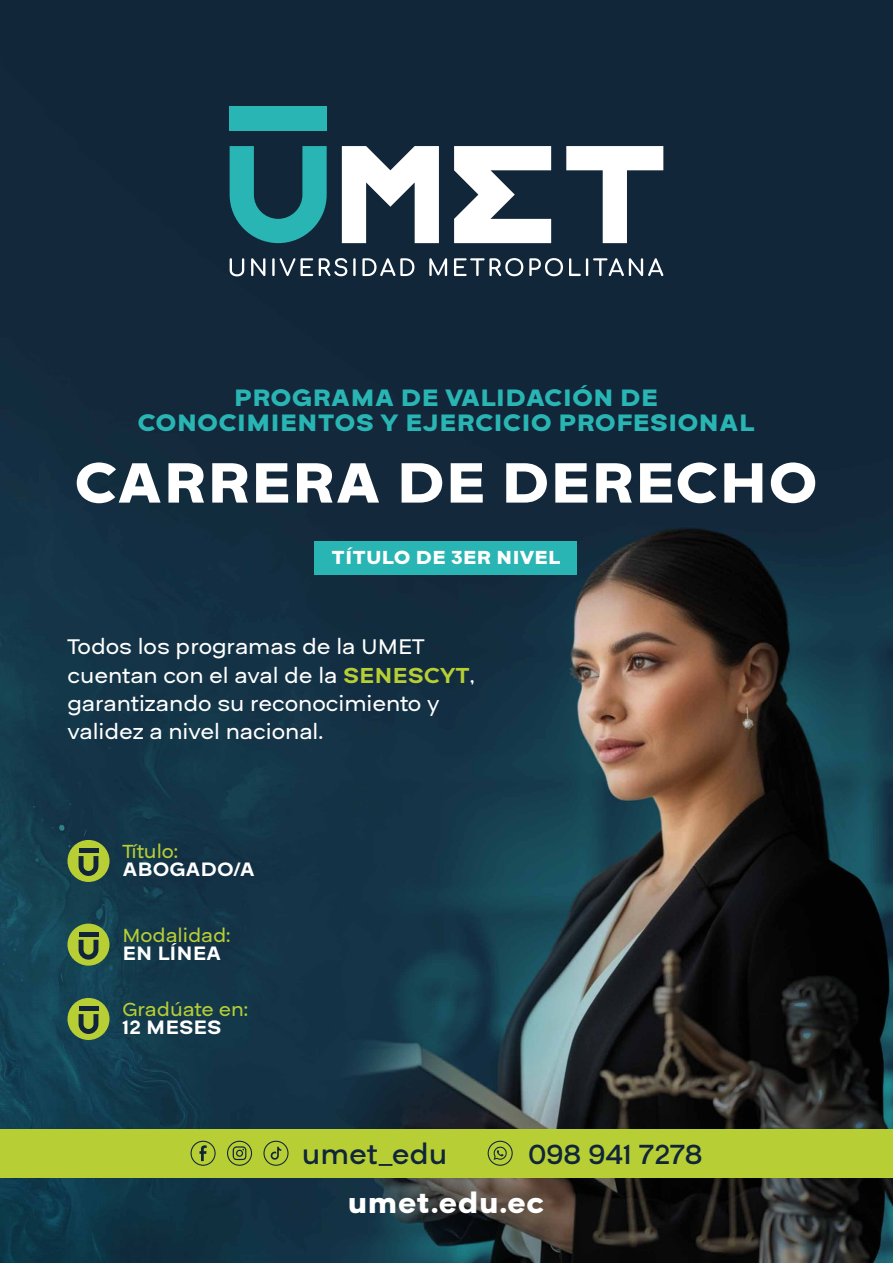
<style>
.page{position:relative;width:893px;height:1263px;background:#fff}
.page>*{position:absolute;margin:0;border:0;box-sizing:border-box;transform-origin:0 0}
.t1{font:900 60.6px "Nugros";color:#fff}
.t2{font:500 30px "Nugros";color:#10253a}
.t3{font:900 30px "Nugros";color:#fff}
.t4{font:900 25.8px/25.2px "Nugros";color:#29b5b3;text-align:center}
.t5{font:23.55px/28.2px "Nugros";color:#fff}
.t6{font:21px "Nugros";color:#b8ce35}
.t7{font:700 21px "Nugros";color:#fff}
.t8{font:900 20.4px "Nugros";color:#fff}
.s1{font-weight:700;color:#b8ce35}
</style>
<div class="page">
<img style="left:0;top:0;width:893px;height:1263px">
<svg style="left:230px;top:258px;width:14px;height:18px"></svg>
<svg style="left:251px;top:258px;width:14px;height:18px"></svg>
<svg style="left:272px;top:258px;width:41px;height:18px"></svg>
<svg style="left:319px;top:258px;width:28px;height:18px"></svg>
<svg style="left:353px;top:258px;width:3px;height:18px"></svg>
<svg style="left:362px;top:258px;width:52px;height:18px"></svg>
<svg style="left:429px;top:258px;width:18px;height:18px"></svg>
<svg style="left:454px;top:258px;width:69px;height:18px"></svg>
<svg style="left:529px;top:258px;width:34px;height:18px"></svg>
<svg style="left:569px;top:258px;width:94px;height:18px"></svg>
<div style="left:230px;top:107px;width:97px;height:24px;background:#29b5b3"></div>
<svg style="left:230px;top:146px;width:97px;height:97px;background:#1e737b"></svg>
<svg style="left:342px;top:146px;width:97px;height:97px"></svg>
<svg style="left:454px;top:146px;width:97px;height:97px"></svg>
<svg style="left:566px;top:146px;width:97px;height:97px"></svg>
<div style="left:67px;top:840px;width:43px;height:42px;background:#b8ce35;border-radius:50%"></div>
<div style="left:79px;top:848px;width:19px;height:5px;background:#10253a"></div>
<svg style="left:79px;top:856px;width:19px;height:20px"></svg>
<div style="left:67px;top:923px;width:43px;height:43px;background:#b8ce35;border-radius:50%"></div>
<div style="left:79px;top:932px;width:19px;height:5px;background:#10253a"></div>
<svg style="left:79px;top:940px;width:19px;height:20px"></svg>
<div style="left:314px;top:541px;width:263px;height:34px;background:#29b5b3"></div>
<div style="left:0;top:1129px;width:893px;height:48px;background:#b8ce35"></div>
<svg style="left:488px;top:1141px;width:25px;height:25px"></svg>
<svg style="left:227px;top:1141px;width:25px;height:25px"></svg>
<svg style="left:263px;top:1141px;width:26px;height:25px"></svg>
<svg style="left:191px;top:1141px;width:25px;height:25px"></svg>
<div style="left:67px;top:998px;width:43px;height:42px;background:#b8ce35;border-radius:50%"></div>
<div style="left:79px;top:1006px;width:19px;height:5px;background:#10253a"></div>
<svg style="left:79px;top:1014px;width:19px;height:20px"></svg>
<svg style="left:578px;top:1262px;width:315px;height:1px"></svg>
<p class="t4" style="left:138px;top:386px;width:618px">PROGRAMA DE VALIDACIÓN DE<br>CONOCIMIENTOS Y EJERCICIO PROFESIONAL</p>
<h1 class="t1" style="left:74px;top:448px;width:745px">CARRERA DE DERECHO</h1>
<p class="t8" style="left:332px;top:546px;width:230px">TÍTULO DE 3ER NIVEL</p>
<p class="t5" style="left:67px;top:633px;width:409px">Todos los programas de la UMET cuentan con el aval de la <span class="s1">SENESCYT</span>, garantizando su reconocimiento y validez a nivel nacional.</p>
<p class="t6" style="left:122px;top:840px;width:57px">Título:</p>
<p class="t7" style="left:122px;top:857px;width:134px">ABOGADO/A</p>
<p class="t6" style="left:122px;top:923px;width:110px">Modalidad:</p>
<p class="t7" style="left:122px;top:941px;width:100px">EN LÍNEA</p>
<p class="t6" style="left:122px;top:998px;width:127px">Gradúate en:</p>
<p class="t7" style="left:122px;top:1015px;width:100px">12 MESES</p>
<p class="t2" style="left:302px;top:1137px;width:147px">umet_edu</p>
<p class="t2" style="left:528px;top:1137px;width:176px">098 941 7278</p>
<p class="t3" style="left:347px;top:1185px;width:199px">umet.edu.ec</p>
</div>
